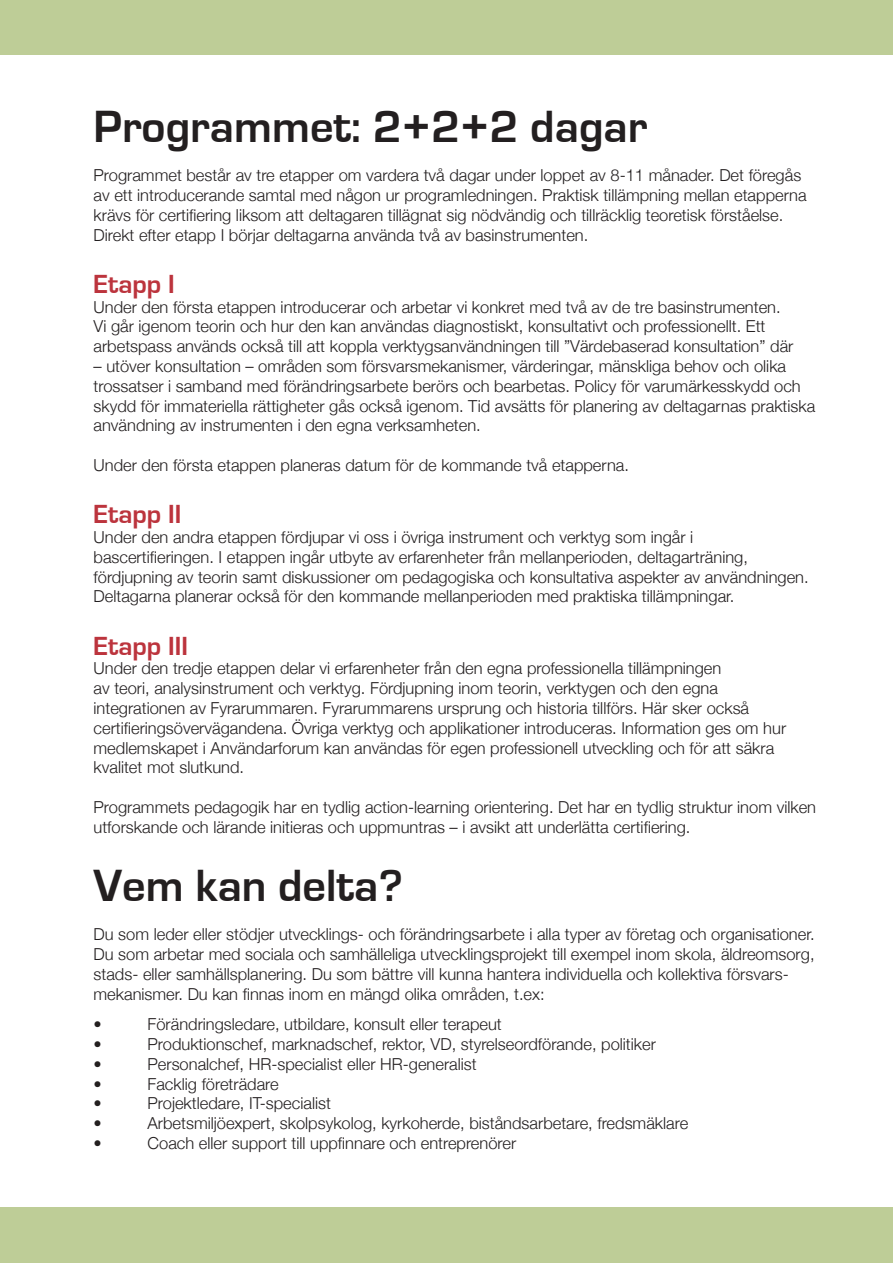
<style>
.page{position:relative;width:893px;height:1263px;background:#fff}
.page>*{position:absolute;margin:0;border:0;box-sizing:border-box;transform-origin:0 0}
.t1{font:700 46.5px "Eurostile";color:#231f20}
.t2{font:700 27px "Eurostile";color:#bc343d}
.t3{font:300 16.5px/19.8px "Helvetica Neue";color:#231f20}
</style>
<div class="page">
<div style="left:0;top:1208px;width:893px;height:55px;background:#becd97"></div>
<div style="left:0;top:0;width:893px;height:54px;background:#becd97"></div>
<p class="t1" style="left:94px;top:101px;width:555px">Programmet: 2+2+2 dagar</p>
<p class="t3" style="left:94px;top:164px;width:715px">Programmet består av tre etapper om vardera två dagar under loppet av 8-11 månader. Det föregås av ett introducerande samtal med någon ur programledningen. Praktisk tillämpning mellan etapperna krävs för certifiering liksom att deltagaren tillägnat sig nödvändig och tillräcklig teoretisk förståelse.<br>Direkt efter etapp I börjar deltagarna använda två av basinstrumenten.</p>
<p class="t2" style="left:94px;top:269px;width:83px">Etapp I</p>
<p class="t3" style="left:94px;top:296px;width:701px">Under den första etappen introducerar och arbetar vi konkret med två av de tre basinstrumenten.<br>Vi går igenom teorin och hur den kan användas diagnostiskt, konsultativt och professionellt. Ett arbetspass används också till att koppla verktygsanvändningen till ”Värdebaserad konsultation” där</p>
<p class="t3" style="left:94px;top:355px;width:723px">– utöver konsultation – områden som försvarsmekanismer, värderingar, mänskliga behov och olika trossatser i samband med förändringsarbete berörs och bearbetas. Policy för varumärkesskydd och skydd för immateriella rättigheter gås också igenom. Tid avsätts för planering av deltagarnas praktiska användning av instrumenten i den egna verksamheten.</p>
<p class="t3" style="left:94px;top:454px;width:537px">Under den första etappen planeras datum för de kommande två etapperna.</p>
<p class="t2" style="left:94px;top:500px;width:89px">Etapp II</p>
<p class="t3" style="left:94px;top:526px;width:717px">Under den andra etappen fördjupar vi oss i övriga instrument och verktyg som ingår i bascertifieringen. I etappen ingår utbyte av erfarenheter från mellanperioden, deltagarträning, fördjupning av teorin samt diskussioner om pedagogiska och konsultativa aspekter av användningen.<br>Deltagarna planerar också för den kommande mellanperioden med praktiska tillämpningar.</p>
<p class="t2" style="left:94px;top:631px;width:96px">Etapp III</p>
<p class="t3" style="left:94px;top:657px;width:694px">Under den tredje etappen delar vi erfarenheter från den egna professionella tillämpningen<br>av teori, analysinstrument och verktyg. Fördjupning inom teorin, verktygen och den egna integrationen av Fyrarummaren. Fyrarummarens ursprung och historia tillförs. Här sker också certifieringsövervägandena. Övriga verktyg och applikationer introduceras. Information ges om hur medlemskapet i Användarforum kan användas för egen professionell utveckling och för att säkra kvalitet mot slutkund.</p>
<p class="t3" style="left:94px;top:796px;width:724px">Programmets pedagogik har en tydlig action-learning orientering. Det har en tydlig struktur inom vilken utforskande och lärande initieras och uppmuntras – i avsikt att underlätta certifiering.</p>
<p class="t1" style="left:94px;top:860px;width:311px">Vem kan delta?</p>
<p class="t3" style="left:94px;top:923px;width:723px;text-align:justify">Du som leder eller stödjer utvecklings- och förändringsarbete i alla typer av företag och organisationer.<br>Du som arbetar med sociala och samhälleliga utvecklingsprojekt till exempel inom skola, äldreomsorg, stads- eller samhällsplanering. Du som bättre vill kunna hantera individuella och kollektiva försvars-</p>
<p class="t3" style="left:94px;top:983px;width:453px">mekanismer. Du kan finnas inom en mängd olika områden, t.ex:</p>
<p class="t3" style="left:94px;top:1013px;width:10px">•</p>
<p class="t3" style="left:148px;top:1013px;width:356px">Förändringsledare, utbildare, konsult eller terapeut</p>
<p class="t3" style="left:94px;top:1033px;width:10px">•</p>
<p class="t3" style="left:148px;top:1033px;width:510px">Produktionschef, marknadschef, rektor, VD, styrelseordförande, politiker</p>
<p class="t3" style="left:94px;top:1053px;width:10px">•</p>
<p class="t3" style="left:148px;top:1053px;width:331px">Personalchef, HR-specialist eller HR-generalist</p>
<p class="t3" style="left:94px;top:1073px;width:10px">•</p>
<p class="t3" style="left:148px;top:1073px;width:133px">Facklig företrädare</p>
<p class="t3" style="left:94px;top:1092px;width:10px">•</p>
<p class="t3" style="left:148px;top:1092px;width:185px">Projektledare, IT-specialist</p>
<p class="t3" style="left:94px;top:1112px;width:10px">•</p>
<p class="t3" style="left:148px;top:1112px;width:542px">Arbetsmiljöexpert, skolpsykolog, kyrkoherde, biståndsarbetare, fredsmäklare</p>
<p class="t3" style="left:94px;top:1132px;width:10px">•</p>
<p class="t3" style="left:148px;top:1132px;width:370px">Coach eller support till uppfinnare och entreprenörer</p>
</div>
